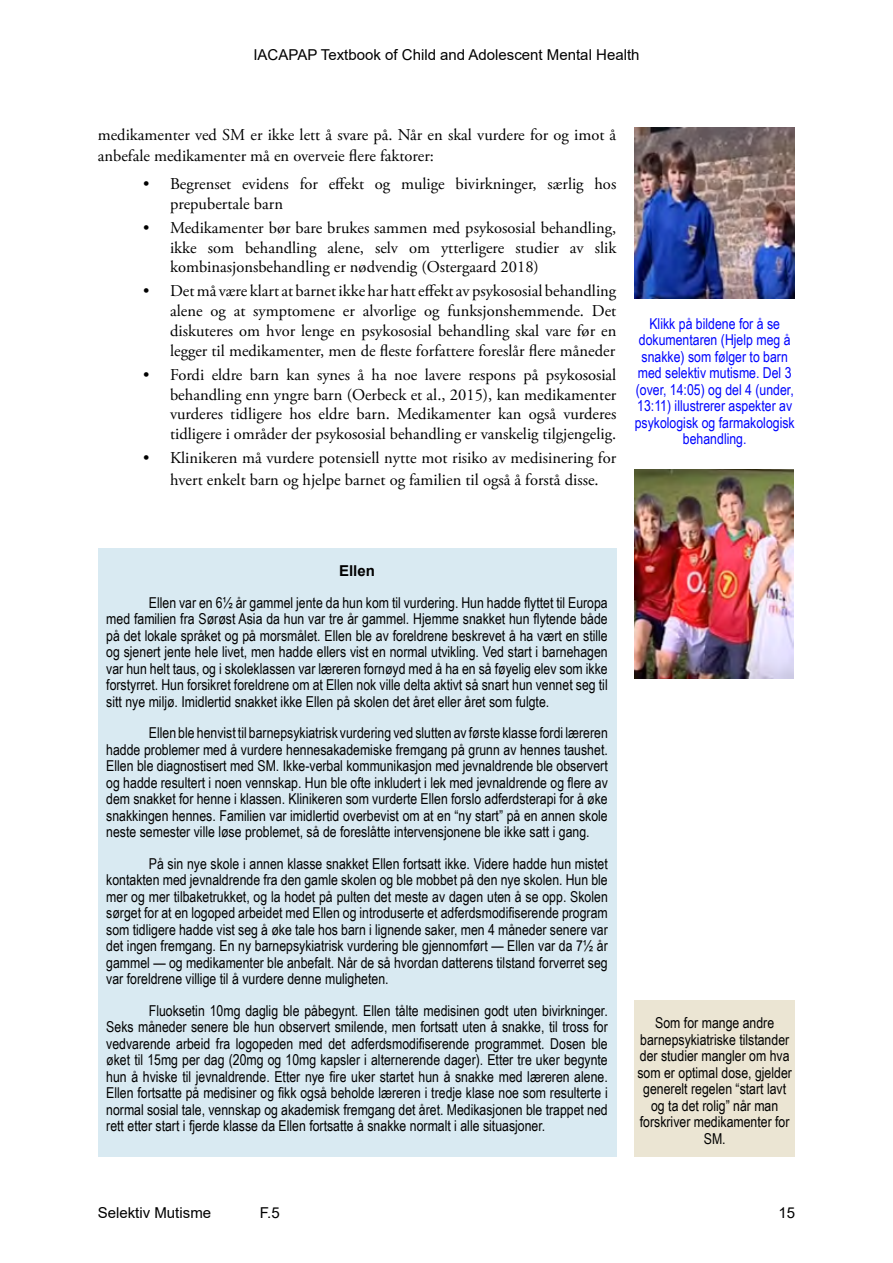
<style>
.page{position:relative;width:893px;height:1263px;background:#fff}
.page>*{position:absolute;margin:0;border:0;box-sizing:border-box;transform-origin:0 0}
.t1{font:16.5px/19.8px "Adobe Garamond Pro";color:#000;text-align:justify}
.t2{font:15px/16.5px "Arial Narrow";color:#000;text-align:justify}
.t3{font:15px/16.5px "Arial Narrow";color:#0004ff;text-align:center}
.t4{font:15px "Arial";color:#000}
.t5{font:700 15px "Arial";color:#000}
</style>
<div class="page">
<img style="left:634px;top:128px;width:161px;height:171px">
<img style="left:634px;top:470px;width:160px;height:209px">
<div style="left:634px;top:1000px;width:161px;height:157px;background:#ebe5d3"></div>
<div style="left:98px;top:549px;width:518px;height:608px;background:#d9eaf2"></div>
<p class="t4" style="left:253px;top:45px;width:388px">IACAPAP Textbook of Child and Adolescent Mental Health</p>
<p class="t1" style="left:98px;top:124px;width:520px;line-height:21px">medikamenter ved SM er ikke lett å svare på. Når en skal vurdere for og imot å anbefale medikamenter må en overveie flere faktorer:</p>
<p class="t1" style="left:170px;top:174px;width:448px;text-indent:-27px">• Begrenset evidens for effekt og mulige bivirkninger, særlig hos prepubertale barn</p>
<p class="t1" style="left:170px;top:218px;width:448px;text-indent:-27px">• Medikamenter bør bare brukes sammen med psykososial behandling, ikke som behandling alene, selv om ytterligere studier av slik kombinasjonsbehandling er nødvendig (Ostergaard 2018)</p>
<p class="t1" style="left:170px;top:282px;width:448px;text-indent:-27px">• Det må være klart at barnet ikke har hatt effekt av psykososial behandling alene og at symptomene er alvorlige og funksjonshemmende. Det diskuteres om hvor lenge en psykososial behandling skal vare før en legger til medikamenter, men de fleste forfattere foreslår flere måneder</p>
<p class="t1" style="left:170px;top:365px;width:448px;text-indent:-27px">• Fordi eldre barn kan synes å ha noe lavere respons på psykososial behandling enn yngre barn (Oerbeck et al., 2015), kan medikamenter vurderes tidligere hos eldre barn. Medikamenter kan også vurderes tidligere i områder der psykososial behandling er vanskelig tilgjengelig.</p>
<p class="t1" style="left:143px;top:448px;width:475px;line-height:21.6px;text-align:center">• Klinikeren må vurdere potensiell nytte mot risiko av medisinering for hvert enkelt barn og hjelpe barnet og familien til også å forstå disse.</p>
<p class="t3" style="left:635px;top:314px;width:161px">Klikk på bildene for å se dokumentaren (Hjelp meg å snakke) som følger to barn med selektiv mutisme. Del 3 (over, 14:05) og del 4 (under,<br>13:11) illustrerer aspekter av psykologisk og farmakologisk behandling.</p>
<p class="t5" style="left:339px;top:560px;width:37px">Ellen</p>
<p class="t2" style="left:106px;top:593px;width:503px;text-indent:43px">Ellen var en 6½ år gammel jente da hun kom til vurdering. Hun hadde flyttet til Europa med familien fra Sørøst Asia da hun var tre år gammel. Hjemme snakket hun flytende både på det lokale språket og på morsmålet. Ellen ble av foreldrene beskrevet å ha vært en stille og sjenert jente hele livet, men hadde ellers vist en normal utvikling. Ved start i barnehagen var hun helt taus, og i skoleklassen var læreren fornøyd med å ha en så føyelig elev som ikke forstyrret. Hun forsikret foreldrene om at Ellen nok ville delta aktivt så snart hun vennet seg til sitt nye miljø. Imidlertid snakket ikke Ellen på skolen det året eller året som fulgte.</p>
<p class="t2" style="left:106px;top:724px;width:503px;text-indent:43px">Ellen ble henvist til barnepsykiatrisk vurdering ved slutten av første klasse fordi læreren hadde problemer med å vurdere hennesakademiske fremgang på grunn av hennes taushet.<br>Ellen ble diagnostisert med SM. Ikke-verbal kommunikasjon med jevnaldrende ble observert og hadde resultert i noen vennskap. Hun ble ofte inkludert i lek med jevnaldrende og flere av dem snakket for henne i klassen. Klinikeren som vurderte Ellen forslo adferdsterapi for å øke snakkingen hennes. Familien var imidlertid overbevist om at en “ny start” på en annen skole neste semester ville løse problemet, så de foreslåtte intervensjonene ble ikke satt i gang.</p>
<p class="t2" style="left:106px;top:854px;width:503px;text-indent:43px">På sin nye skole i annen klasse snakket Ellen fortsatt ikke. Videre hadde hun mistet kontakten med jevnaldrende fra den gamle skolen og ble mobbet på den nye skolen. Hun ble mer og mer tilbaketrukket, og la hodet på pulten det meste av dagen uten å se opp. Skolen sørget for at en logoped arbeidet med Ellen og introduserte et adferdsmodifiserende program som tidligere hadde vist seg å øke tale hos barn i lignende saker, men 4 måneder senere var det ingen fremgang. En ny barnepsykiatrisk vurdering ble gjennomført — Ellen var da 7½ år gammel — og medikamenter ble anbefalt. Når de så hvordan datterens tilstand forverret seg var foreldrene villige til å vurdere denne muligheten.</p>
<p class="t2" style="left:106px;top:1001px;width:503px;text-indent:43px">Fluoksetin 10mg daglig ble påbegynt. Ellen tålte medisinen godt uten bivirkninger.<br>Seks måneder senere ble hun observert smilende, men fortsatt uten å snakke, til tross for vedvarende arbeid fra logopeden med det adferdsmodifiserende programmet. Dosen ble øket til 15mg per dag (20mg og 10mg kapsler i alternerende dager). Etter tre uker begynte hun å hviske til jevnaldrende. Etter nye fire uker startet hun å snakke med læreren alene.<br>Ellen fortsatte på medisiner og fikk også beholde læreren i tredje klase noe som resulterte i normal sosial tale, vennskap og akademisk fremgang det året. Medikasjonen ble trappet ned rett etter start i fjerde klasse da Ellen fortsatte å snakke normalt i alle situasjoner.</p>
<p class="t2" style="left:637px;top:1014px;width:156px;text-align:center">Som for mange andre barnepsykiatriske tilstander der studier mangler om hva som er optimal dose, gjelder generelt regelen “start lavt og ta det rolig” når man forskriver medikamenter for<br>SM.</p>
<p class="t4" style="left:98px;top:1202px;width:115px">Selektiv Mutisme</p>
<p class="t4" style="left:260px;top:1202px;width:22px">F.5</p>
<p class="t4" style="left:778px;top:1202px;width:18px">15</p>
</div>
